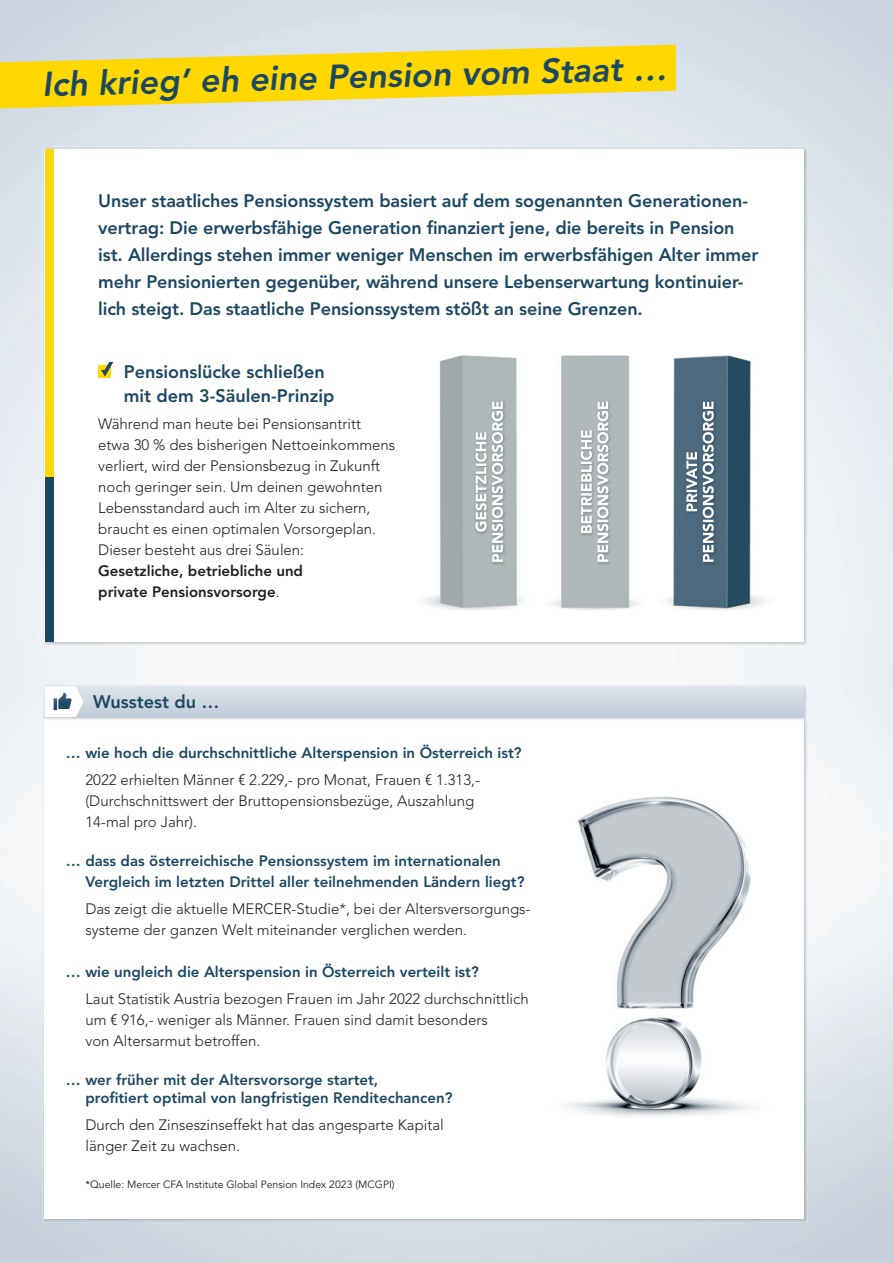
<style>
.page{position:relative;width:893px;height:1263px;background:#fff}
.page>*{position:absolute;margin:0;border:0;box-sizing:border-box;transform-origin:0 0}
.t1{font:italic 800 34.2px "Avenir LT Pro";color:#1c4862}
.t2{font:800 18px/27px "Avenir LT Pro";letter-spacing:-.005em;color:#1c4862}
.t3{font:300 15px/21px "Avenir LT Pro";color:#231f20}
.t4{font:800 15px/21px "Avenir LT Pro";color:#1c4862}
.t5{font:800 15px/21px "Avenir LT Pro";color:#231f20}
.t6{font:10.5px "Avenir LT Pro";color:#231f20}
.s1{font-weight:300}
</style>
<div class="page">
<img style="left:42px;top:147px;width:765px;height:49px">
<img style="left:42px;top:196px;width:51px;height:450px">
<img style="left:757px;top:196px;width:50px;height:450px">
<div style="left:45px;top:149px;width:759px;height:493px;background:#fff"></div>
<div style="left:98px;top:365px;width:13px;height:13px;background:#ffd801"></div>
<svg style="left:101px;top:362px;width:12px;height:14px"></svg>
<svg style="left:0;top:45px;width:676px;height:64px;background:#f4da42"></svg>
<div style="left:45px;top:149px;width:9px;height:388px;background:#ffd801"></div>
<div style="left:45px;top:477px;width:9px;height:165px;background:#1c4862"></div>
<img style="left:42px;top:721px;width:51px;height:501px">
<img style="left:757px;top:721px;width:50px;height:501px">
<div style="left:45px;top:717px;width:759px;height:501px;background:#fff"></div>
<img style="left:42px;top:684px;width:765px;height:31px">
<div style="left:45px;top:686px;width:759px;height:31px;background:#cfd9e3"></div>
<svg style="left:45px;top:686px;width:38px;height:31px"></svg>
<img style="left:568px;top:796px;width:183px;height:321px">
<img style="left:424px;top:355px;width:341px;height:255px">
<img style="left:474px;top:400px;width:32px;height:165px">
<svg style="left:475px;top:401px;width:28px;height:161px"></svg>
<img style="left:579px;top:400px;width:33px;height:165px">
<svg style="left:581px;top:401px;width:27px;height:161px"></svg>
<img style="left:685px;top:400px;width:32px;height:165px">
<svg style="left:703px;top:401px;width:11px;height:161px"></svg>
<svg style="left:686px;top:452px;width:11px;height:59px"></svg>
<h1 class="t1" style="left:42px;top:67px;width:626px;rotate:-2deg">Ich krieg’ eh eine Pension vom Staat …</h1>
<p class="t2" style="left:98px;top:187px;width:662px">Unser staatliches Pensionssystem basiert auf dem sogenannten Generationen&shy;vertrag: Die erwerbsfähige Generation finanziert jene, die bereits in Pension ist. Allerdings stehen immer weniger Menschen im erwerbsfähigen Alter immer mehr Pensionierten gegenüber, während unsere Lebenserwartung kontinuier&shy;lich steigt. Das staatliche Pensionssystem stößt an seine Grenzen.</p>
<p class="t2" style="left:124px;top:360px;width:212px;line-height:24px">Pensionslücke schließen mit dem 3-Säulen-Prinzip</p>
<p class="t3" style="left:98px;top:413px;width:299px">Während man heute bei Pensionsantritt etwa 30 % des bisherigen Nettoeinkommens verliert, wird der Pensionsbezug in Zukunft noch geringer sein. Um deinen gewohnten Lebensstandard auch im Alter zu sichern, braucht es einen optimalen Vorsorgeplan.<br>Dieser besteht aus drei Säulen:</p>
<p class="t5" style="left:98px;top:560px;width:206px">Gesetzliche, betriebliche und private Pensionsvorsorge<span class="s1">.</span></p>
<p class="t2" style="left:93px;top:689px;width:128px">Wusstest du …</p>
<p class="t4" style="left:66px;top:742px;width:457px">… wie hoch die durchschnittliche Alterspension in Österreich ist?</p>
<p class="t3" style="left:85px;top:769px;width:396px">2022 erhielten Männer € 2.229,- pro Monat, Frauen € 1.313,- (Durchschnittswert der Bruttopensionsbezüge, Auszahlung<br>14-mal pro Jahr).</p>
<p class="t4" style="left:85px;top:850px;width:441px;text-indent:-20px">… dass das österreichische Pensionssystem im internationalen<br>Vergleich im letzten Drittel aller teilnehmenden Ländern liegt?</p>
<p class="t3" style="left:85px;top:898px;width:447px">Das zeigt die aktuelle MERCER-Studie*, bei der Altersversorgungs&shy;systeme der ganzen Welt miteinander verglichen werden.</p>
<p class="t4" style="left:66px;top:961px;width:414px">… wie ungleich die Alterspension in Österreich verteilt ist?</p>
<p class="t3" style="left:85px;top:988px;width:445px">Laut Statistik Austria bezogen Frauen im Jahr 2022 durchschnittlich um € 916,- weniger als Männer. Frauen sind damit besonders<br>von Altersarmut betroffen.</p>
<p class="t4" style="left:85px;top:1071px;width:369px;line-height:18px;text-indent:-20px">… wer früher mit der Altersvorsorge startet,<br>profitiert optimal von langfristigen Renditechancen?</p>
<p class="t3" style="left:85px;top:1114px;width:360px">Durch den Zinseszinseffekt hat das angesparte Kapital länger Zeit zu wachsen.</p>
<p class="t6" style="left:85px;top:1178px;width:311px">*Quelle: Mercer CFA Institute Global Pension Index 2023 (MCGPI)</p>
</div>
